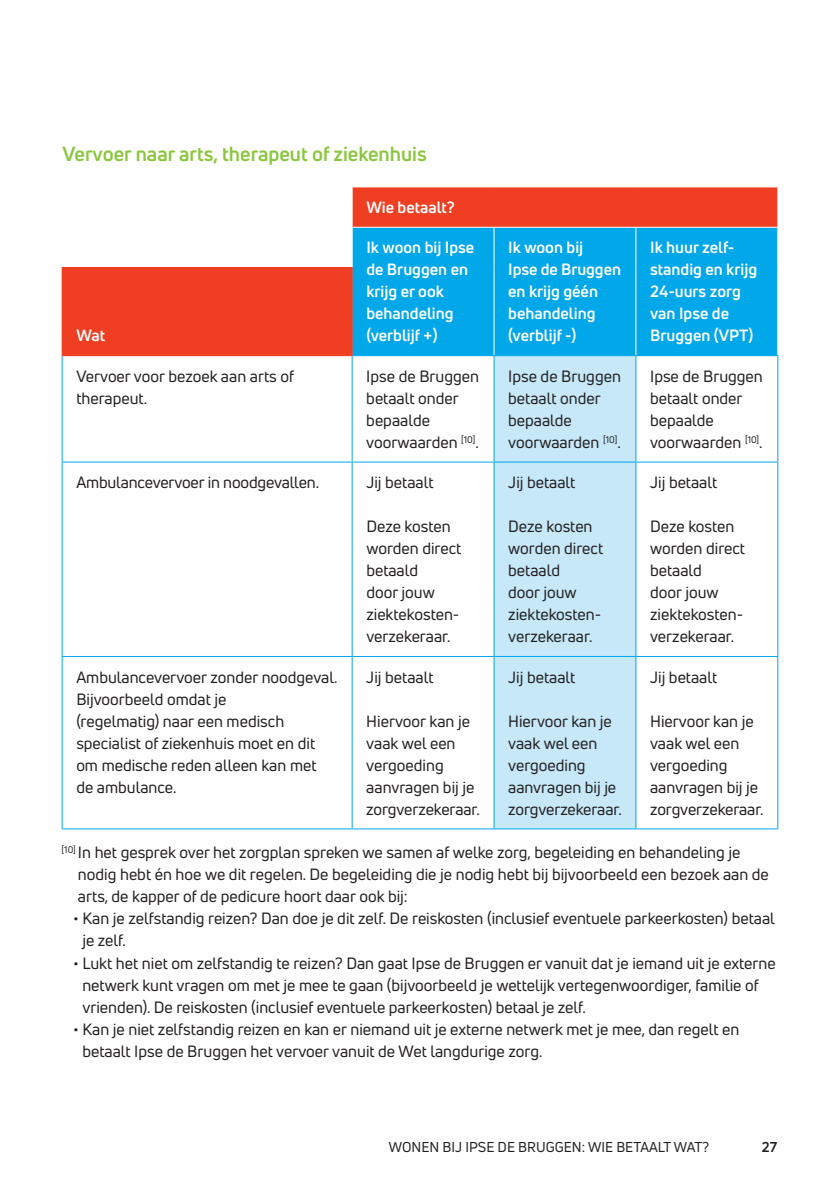
<style>
.page{position:relative;width:840px;height:1191px;background:#fff}
.page>*{position:absolute;margin:0;border:0;box-sizing:border-box;transform-origin:0 0}
.t1{font:700 20px "Uni Neue";color:#8bc63e}
.t2{font:16px/22px "Uni Neue";color:#231f20}
.t3{font:700 16px/22px "Uni Neue";color:#fff}
.t4{font:14px "Uni Neue";color:#231f20}
.t5{font:700 14px "Uni Neue";color:#231f20}
</style>
<div class="page">
<div style="left:352px;top:187px;width:425px;height:40px;background:#ef3e22"></div>
<div style="left:352px;top:228px;width:424px;height:127px;background:#00a7e9"></div>
<div style="left:62px;top:268px;width:290px;height:88px;background:#ef3e22"></div>
<div style="left:494px;top:356px;width:141px;height:472px;background:#c6e8f9"></div>
<hr style="left:62px;top:356px;width:1px;height:105px;background:#00a7e9">
<hr style="left:62px;top:461px;width:290px;height:1px;background:#00a7e9">
<hr style="left:62px;top:462px;width:1px;height:194px;background:#00a7e9">
<hr style="left:62px;top:656px;width:290px;height:1px;background:#00a7e9">
<hr style="left:62px;top:657px;width:1px;height:171px;background:#00a7e9">
<hr style="left:62px;top:828px;width:290px;height:1px;background:#00a7e9">
<hr style="left:776px;top:187px;width:1px;height:40px;background:#fff">
<hr style="left:493px;top:228px;width:1px;height:40px;background:#fff">
<hr style="left:635px;top:228px;width:1px;height:40px;background:#fff">
<hr style="left:493px;top:268px;width:1px;height:87px;background:#fff">
<hr style="left:635px;top:268px;width:1px;height:87px;background:#fff">
<hr style="left:352px;top:355px;width:141px;height:1px;background:#00a7e9">
<hr style="left:351px;top:356px;width:1px;height:105px;background:#00a7e9">
<hr style="left:493px;top:355px;width:142px;height:1px;background:#00a7e9">
<hr style="left:493px;top:356px;width:1px;height:105px;background:#00a7e9">
<hr style="left:635px;top:355px;width:142px;height:1px;background:#00a7e9">
<hr style="left:635px;top:356px;width:1px;height:105px;background:#00a7e9">
<hr style="left:776px;top:356px;width:1px;height:105px;background:#00a7e9">
<hr style="left:352px;top:461px;width:141px;height:1px;background:#00a7e9">
<hr style="left:351px;top:462px;width:1px;height:194px;background:#00a7e9">
<hr style="left:493px;top:461px;width:142px;height:1px;background:#00a7e9">
<hr style="left:493px;top:462px;width:1px;height:194px;background:#00a7e9">
<hr style="left:635px;top:461px;width:142px;height:1px;background:#00a7e9">
<hr style="left:635px;top:462px;width:1px;height:194px;background:#00a7e9">
<hr style="left:776px;top:462px;width:1px;height:194px;background:#00a7e9">
<hr style="left:352px;top:656px;width:141px;height:1px;background:#00a7e9">
<hr style="left:351px;top:657px;width:1px;height:171px;background:#00a7e9">
<hr style="left:493px;top:656px;width:142px;height:1px;background:#00a7e9">
<hr style="left:493px;top:657px;width:1px;height:171px;background:#00a7e9">
<hr style="left:635px;top:656px;width:142px;height:1px;background:#00a7e9">
<hr style="left:635px;top:657px;width:1px;height:171px;background:#00a7e9">
<hr style="left:776px;top:657px;width:1px;height:171px;background:#00a7e9">
<hr style="left:352px;top:828px;width:141px;height:1px;background:#00a7e9">
<hr style="left:493px;top:828px;width:142px;height:1px;background:#00a7e9">
<hr style="left:635px;top:828px;width:142px;height:1px;background:#00a7e9">
<hr style="left:62px;top:267px;width:290px;height:1px;background:#ef3e22">
<p class="t1" style="left:62px;top:141px;width:366px">Vervoer naar arts, therapeut of ziekenhuis</p>
<p class="t3" style="left:366px;top:196px;width:90px">Wie betaalt?</p>
<p class="t3" style="left:366px;top:236px;width:109px">Ik woon bij Ipse de Bruggen en krijg er ook behandeling (verblijf +)</p>
<p class="t3" style="left:508px;top:236px;width:114px">Ik woon bij<br>Ipse de Bruggen en krijg géén behandeling (verblijf -)</p>
<p class="t3" style="left:649px;top:236px;width:108px">Ik huur zelf&shy;standig en krijg<br>24-uurs zorg van Ipse de</p>
<p class="t3" style="left:76px;top:324px;width:30px">Wat</p>
<p class="t3" style="left:649px;top:324px;width:105px">Bruggen (VPT)</p>
<p class="t2" style="left:76px;top:365px;width:219px">Vervoer voor bezoek aan arts of therapeut.</p>
<p class="t2" style="left:366px;top:365px;width:114px">Ipse de Bruggen betaalt onder bepaalde voorwaarden <sup>[10]</sup>.</p>
<p class="t2" style="left:508px;top:365px;width:114px">Ipse de Bruggen betaalt onder bepaalde voorwaarden <sup>[10]</sup>.</p>
<p class="t2" style="left:649px;top:365px;width:114px">Ipse de Bruggen betaalt onder bepaalde voorwaarden <sup>[10]</sup>.</p>
<p class="t2" style="left:76px;top:471px;width:244px">Ambulancevervoer in noodgevallen.</p>
<p class="t2" style="left:366px;top:471px;width:69px">Jij betaalt</p>
<p class="t2" style="left:366px;top:515px;width:96px">Deze kosten worden direct betaald<br>door jouw ziektekosten&shy;verzekeraar.</p>
<p class="t2" style="left:508px;top:471px;width:69px">Jij betaalt</p>
<p class="t2" style="left:508px;top:515px;width:96px">Deze kosten worden direct betaald<br>door jouw ziektekosten&shy;verzekeraar.</p>
<p class="t2" style="left:649px;top:471px;width:69px">Jij betaalt</p>
<p class="t2" style="left:649px;top:515px;width:96px">Deze kosten worden direct betaald<br>door jouw ziektekosten&shy;verzekeraar.</p>
<p class="t2" style="left:76px;top:666px;width:262px">Ambulancevervoer zonder noodgeval.<br>Bijvoorbeeld omdat je<br>(regelmatig) naar een medisch specialist of ziekenhuis moet en dit om medische reden alleen kan met de ambulance.</p>
<p class="t2" style="left:366px;top:666px;width:69px">Jij betaalt</p>
<p class="t2" style="left:366px;top:710px;width:115px">Hiervoor kan je vaak wel een vergoeding aanvragen bij je zorgverzekeraar.</p>
<p class="t2" style="left:508px;top:666px;width:69px">Jij betaalt</p>
<p class="t2" style="left:508px;top:710px;width:115px">Hiervoor kan je vaak wel een vergoeding aanvragen bij je zorgverzekeraar.</p>
<p class="t2" style="left:649px;top:666px;width:69px">Jij betaalt</p>
<p class="t2" style="left:649px;top:710px;width:115px">Hiervoor kan je vaak wel een vergoeding aanvragen bij je zorgverzekeraar.</p>
<p class="t2" style="left:78px;top:841px;width:692px;text-indent:-16px"><sup>[10]</sup> In het gesprek over het zorgplan spreken we samen af welke zorg, begeleiding en behandeling je nodig hebt én hoe we dit regelen. De begeleiding die je nodig hebt bij bijvoorbeeld een bezoek aan de arts, de kapper of de pedicure hoort daar ook bij:</p>
<p class="t2" style="left:82px;top:907px;width:693px;text-indent:-9px">• Kan je zelfstandig reizen? Dan doe je dit zelf. De reiskosten (inclusief eventuele parkeerkosten) betaal je zelf.</p>
<p class="t2" style="left:82px;top:951px;width:694px;text-indent:-9px">• Lukt het niet om zelfstandig te reizen? Dan gaat Ipse de Bruggen er vanuit dat je iemand uit je externe netwerk kunt vragen om met je mee te gaan (bijvoorbeeld je wettelijk vertegenwoordiger, familie of vrienden). De reiskosten (inclusief eventuele parkeerkosten) betaal je zelf.</p>
<p class="t2" style="left:82px;top:1017px;width:658px;text-indent:-9px">• Kan je niet zelfstandig reizen en kan er niemand uit je externe netwerk met je mee, dan regelt en betaalt Ipse de Bruggen het vervoer vanuit de Wet langdurige zorg.</p>
<p class="t4" style="left:388px;top:1138px;width:322px">WONEN BIJ IPSE DE BRUGGEN: WIE BETAALT WAT?</p>
<p class="t5" style="left:761px;top:1138px;width:17px">27</p>
</div>
